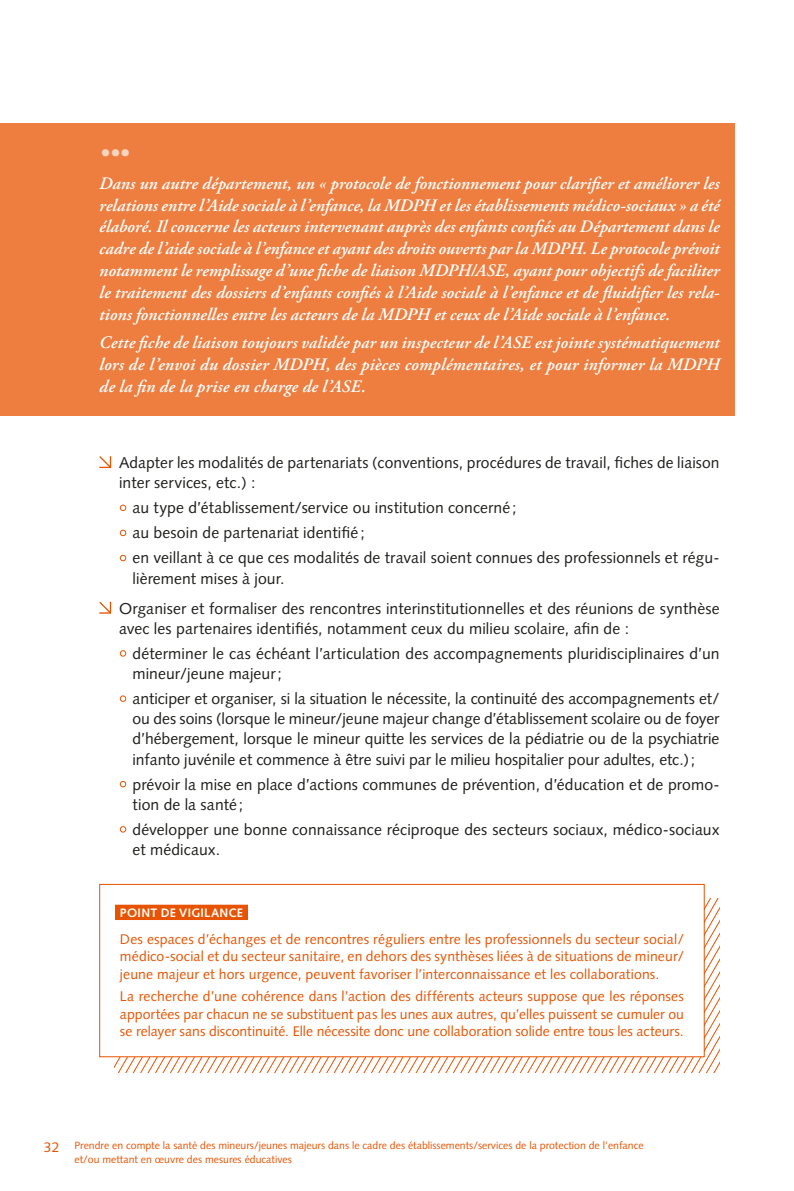
<style>
.page{position:relative;width:794px;height:1191px;background:#fff}
.page>*{position:absolute;margin:0;border:0;box-sizing:border-box;transform-origin:0 0}
.t1{font:italic 600 24.5px "Adobe Garamond Pro";color:#f9d4bf}
.t2{font:italic 600 17.5px/21.9px "Adobe Garamond Pro";letter-spacing:.01em;color:#fff;text-align:justify}
.t3{font:15.75px/20.1px "Syntax";letter-spacing:.005em;color:#1d1d1b}
.t4{font:14px/17.5px "Syntax";letter-spacing:.005em;color:#e75300;text-align:justify}
.t5{font:700 12.25px "Syntax";letter-spacing:.025em;color:#fff}
.t6{font:10.5px/14px "Syntax";color:#e75300}
</style>
<div class="page">
<svg style="left:99px;top:456px;width:13px;height:13px"></svg>
<div style="left:120px;top:504px;width:6px;height:7px;border:1px solid #e75300;border-radius:50%"></div>
<svg style="left:120px;top:530px;width:6px;height:6px"></svg>
<svg style="left:120px;top:555px;width:6px;height:6px"></svg>
<svg style="left:99px;top:601px;width:13px;height:13px"></svg>
<svg style="left:120px;top:650px;width:6px;height:6px"></svg>
<div style="left:120px;top:695px;width:6px;height:7px;border:1px solid #e75300;border-radius:50%"></div>
<svg style="left:120px;top:781px;width:6px;height:6px"></svg>
<svg style="left:120px;top:826px;width:6px;height:6px"></svg>
<svg style="left:114px;top:899px;width:605px;height:173px"></svg>
<div style="left:100px;top:884px;width:604px;height:172px;background:#fff"></div>
<div style="left:115px;top:904px;width:133px;height:16px;background:#e75300"></div>
<div style="left:99px;top:884px;width:605px;height:173px;border:1px solid #e75300"></div>
<div style="left:0;top:124px;width:734px;height:292px;background:#ed7e40"></div>
<p class="t1" style="left:99px;top:139px;width:31px">•••</p>
<p class="t2" style="left:99px;top:173px;width:622px">Dans un autre département, un « protocole de fonctionnement pour clarifier et améliorer les relations entre l’Aide sociale à l’enfance, la MDPH et les établissements médico-sociaux » a été élaboré. Il concerne les acteurs intervenant auprès des enfants confiés au Département dans le cadre de l’aide sociale à l’enfance et ayant des droits ouverts par la MDPH. Le protocole prévoit notamment le remplissage d’une fiche de liaison MDPH/ASE, ayant pour objectifs de faciliter le traitement des dossiers d’enfants confiés à l’Aide sociale à l’enfance et de fluidifier les rela&shy;tions fonctionnelles entre les acteurs de la MDPH et ceux de l’Aide sociale à l’enfance.</p>
<p class="t2" style="left:99px;top:332px;width:622px">Cette fiche de liaison toujours validée par un inspecteur de l’ASE est jointe systématiquement lors de l’envoi du dossier MDPH, des pièces complémentaires, et pour informer la MDPH de la fin de la prise en charge de l’ASE.</p>
<p class="t3" style="left:119px;top:452px;width:602px">Adapter les modalités de partenariats (conventions, procédures de travail, fiches de liaison inter services, etc.) :</p>
<p class="t3" style="left:132px;top:495px;width:588px;line-height:25px">au type d’établissement/service ou institution concerné;<br>au besoin de partenariat identifié;<br>en veillant à ce que ces modalités de travail soient connues des professionnels et régu-</p>
<p class="t3" style="left:119px;top:563px;width:602px;line-height:30.1px;text-indent:13px">lièrement mises à jour.<br>Organiser et formaliser des rencontres interinstitutionnelles et des réunions de synthèse</p>
<p class="t3" style="left:132px;top:616px;width:588px;line-height:25px;text-indent:-13px">avec les partenaires identifiés, notamment ceux du milieu scolaire, afin de :<br>déterminer le cas échéant l’articulation des accompagnements pluridisciplinaires d’un</p>
<p class="t3" style="left:132px;top:661px;width:588px;line-height:25px">mineur/jeune majeur;<br>anticiper et organiser, si la situation le nécessite, la continuité des accompagnements et/</p>
<p class="t3" style="left:132px;top:709px;width:588px;text-align:justify">ou des soins (lorsque le mineur/jeune majeur change d’établissement scolaire ou de foyer d’hébergement, lorsque le mineur quitte les services de la pédiatrie ou de la psychiatrie infanto juvénile et commence à être suivi par le milieu hospitalier pour adultes, etc.);</p>
<p class="t3" style="left:132px;top:774px;width:588px">prévoir la mise en place d’actions communes de prévention, d’éducation et de promo&shy;tion de la santé;</p>
<p class="t3" style="left:132px;top:819px;width:588px">développer une bonne connaissance réciproque des secteurs sociaux, médico-sociaux et médicaux.</p>
<p class="t5" style="left:120px;top:905px;width:125px">POINT DE VIGILANCE</p>
<p class="t4" style="left:120px;top:930px;width:565px">Des espaces d’échanges et de rencontres réguliers entre les professionnels du secteur social/ médico-social et du secteur sanitaire, en dehors des synthèses liées à de situations de mineur/ jeune majeur et hors urgence, peuvent favoriser l’interconnaissance et les collaborations.</p>
<p class="t4" style="left:120px;top:988px;width:565px">La recherche d’une cohérence dans l’action des différents acteurs suppose que les réponses apportées par chacun ne se substituent pas les unes aux autres, qu’elles puissent se cumuler ou se relayer sans discontinuité. Elle nécessite donc une collaboration solide entre tous les acteurs.</p>
<p class="t4" style="left:44px;top:1138px;width:17px">32</p>
<p class="t6" style="left:74px;top:1138px;width:571px">Prendre en compte la santé des mineurs/jeunes majeurs dans le cadre des établissements/services de la protection de l’enfance et/ou mettant en œuvre des mesures éducatives</p>
</div>
